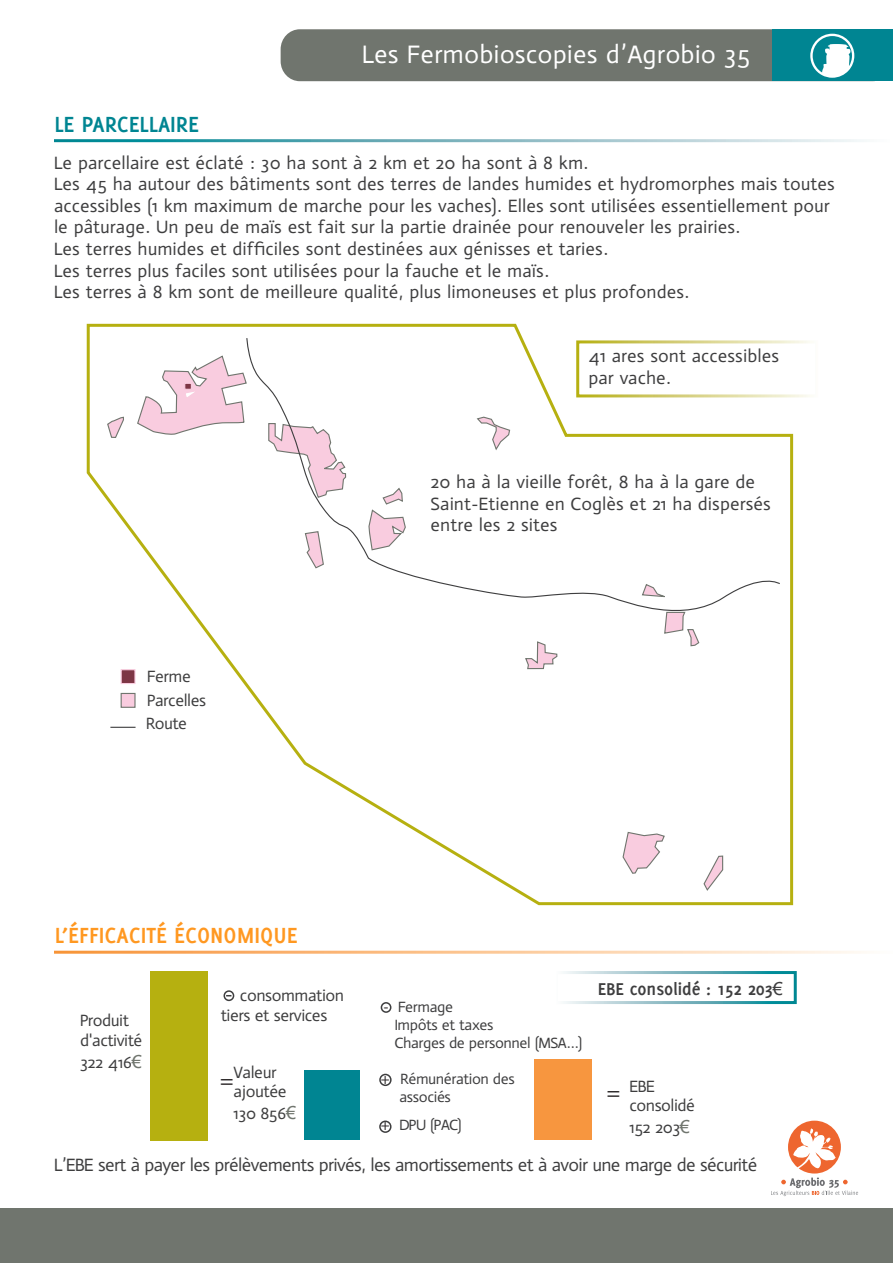
<style>
.page{position:relative;width:893px;height:1263px;background:#fff}
.page>*{position:absolute;margin:0;border:0;box-sizing:border-box;transform-origin:0 0}
.t1{font:25.5px "actor";color:#fff}
.t2{font:700 24px "Delicious";color:#ff9821}
.t3{font:700 24px "Delicious";color:#008592}
.t4{font:22.5px "Myriad Pro";color:#231f20}
.t5{font:700 18.75px "Delicious";color:#3e3e3f}
.t6{font:18px/21.6px "actor";color:#3e3e3f}
.t7{font:18px "actor";letter-spacing:-.04em;color:#3e3e3f}
.t8{font:16.5px/19.8px "actor";letter-spacing:-.03em;color:#3e3e3f}
.t9{font:15px/18px "actor";letter-spacing:-.03em;color:#3e3e3f}
.s1{font-family:"Arial";font-size:18px;color:#70756e}
.s2{font-family:"Myriad Pro";color:#231f20}
.s3{font-family:"Arial";font-weight:400;font-size:18px}
</style>
<div class="page">
<svg style="left:771px;top:1121px;width:87px;height:75px"></svg>
<div style="left:0;top:1208px;width:893px;height:55px;background:#70756e"></div>
<div style="left:281px;top:29px;width:611px;height:52px;background:#70756e;border-radius:20px"></div>
<div style="left:772px;top:29px;width:121px;height:52px;background:#008592"></div>
<svg style="left:810px;top:34px;width:44px;height:44px"></svg>
<div style="left:555px;top:971px;width:242px;height:33px;border:3px solid #fff"></div>
<div style="left:224px;top:990px;width:10px;height:11px;border:2px solid #3e3e3f;border-radius:50%"></div>
<div style="left:381px;top:1002px;width:10px;height:11px;border:2px solid #3e3e3f;border-radius:50%"></div>
<div style="left:379px;top:1120px;width:13px;height:13px;border:2px solid #3e3e3f;border-radius:50%"></div>
<div style="left:379px;top:1074px;width:13px;height:12px;border:2px solid #3e3e3f;border-radius:50%"></div>
<div style="left:151px;top:971px;width:57px;height:169px;background:#b6b010"></div>
<div style="left:535px;top:1060px;width:57px;height:80px;background:#f7963f"></div>
<div style="left:305px;top:1071px;width:55px;height:69px;background:#008592"></div>
<div style="left:576px;top:340px;width:242px;height:57px;border:3px solid #fff"></div>
<svg style="left:86px;top:323px;width:709px;height:583px"></svg>
<svg style="left:106px;top:416px;width:19px;height:23px"></svg>
<svg style="left:136px;top:355px;width:110px;height:88px"></svg>
<svg style="left:524px;top:640px;width:34px;height:30px"></svg>
<svg style="left:663px;top:623px;width:37px;height:24px"></svg>
<svg style="left:622px;top:831px;width:44px;height:43px"></svg>
<svg style="left:703px;top:855px;width:21px;height:37px"></svg>
<svg style="left:246px;top:337px;width:535px;height:286px"></svg>
<div style="left:121px;top:693px;width:15px;height:15px;background:#f9ccdf;border:1px solid #70756e"></div>
<svg style="left:110px;top:727px;width:26px;height:1px"></svg>
<div style="left:184px;top:383px;width:8px;height:7px;background:#7d3645;border:1px solid #f9ccdf"></div>
<div style="left:121px;top:669px;width:15px;height:15px;background:#7d3645;border:1px solid #f9ccdf"></div>
<p class="t1" style="left:362px;top:39px;width:390px">Les Fermobioscopies d’Agrobio 35</p>
<p class="t3" style="left:54px;top:110px;width:146px">LE PARCELLAIRE</p>
<p class="t6" style="left:54px;top:152px;width:536px">Le parcellaire est éclaté : 30 ha sont à 2 km et 20 ha sont à 8 km.</p>
<p class="t6" style="left:54px;top:173px;width:782px">Les 45 ha autour des bâtiments sont des terres de landes humides et hydromorphes mais toutes accessibles (1 km maximum de marche pour les vaches). Elles sont utilisées essentiellement pour le pâturage. Un peu de maïs est fait sur la partie drainée pour renouveler les prairies.</p>
<p class="t6" style="left:54px;top:238px;width:556px">Les terres humides et difficiles sont destinées aux génisses et taries.</p>
<p class="t6" style="left:54px;top:260px;width:497px">Les terres plus faciles sont utilisées pour la fauche et le maïs.</p>
<p class="t6" style="left:54px;top:281px;width:637px">Les terres à 8 km sont de meilleure qualité, plus limoneuses et plus profondes.</p>
<p class="t6" style="left:588px;top:345px;width:192px">41 ares sont accessibles par vache.</p>
<p class="t8" style="left:147px;top:666px;width:45px">Ferme</p>
<p class="t8" style="left:147px;top:690px;width:61px">Parcelles</p>
<p class="t8" style="left:146px;top:713px;width:43px">Route</p>
<p class="t6" style="left:431px;top:471px;width:342px">20 ha à la vieille forêt, 8 ha à la gare de<br>Saint-Etienne en Coglès et 21 ha dispersés entre les 2 sites</p>
<p class="t2" style="left:55px;top:921px;width:244px">L’ÉFFICACITÉ ÉCONOMIQUE</p>
<p class="t8" style="left:80px;top:1011px;width:64px">Produit d'activité</p>
<p class="t8" style="left:80px;top:1052px;width:63px">322 416<span class="s1">€</span></p>
<p class="t8" style="left:221px;top:985px;width:125px;text-indent:19px">consommation tiers et services</p>
<p class="t8" style="left:234px;top:1062px;width:45px">Valeur</p>
<p class="t8" style="left:234px;top:1082px;width:55px">ajoutée</p>
<p class="t8" style="left:234px;top:1103px;width:64px">130 856<span class="s1">€</span></p>
<p class="t4" style="left:220px;top:1067px;width:15px">=</p>
<p class="t9" style="left:384px;top:998px;width:71px"><span class="s2">-</span> Fermage</p>
<p class="t9" style="left:395px;top:1016px;width:100px">Impôts et taxes</p>
<p class="t9" style="left:395px;top:1034px;width:189px">Charges de personnel (MSA...)</p>
<p class="t9" style="left:399px;top:1070px;width:117px;text-indent:-19px"><span class="s2">+</span> Rémunération des associés</p>
<p class="t9" style="left:381px;top:1116px;width:82px"><span class="s2">+</span> DPU (PAC)</p>
<p class="t5" style="left:598px;top:978px;width:187px">EBE consolidé : 152 203<span class="s3">€</span></p>
<p class="t4" style="left:607px;top:1078px;width:15px">=</p>
<p class="t8" style="left:629px;top:1076px;width:67px">EBE consolidé</p>
<p class="t8" style="left:629px;top:1117px;width:62px">152 203<span class="s1">€</span></p>
<p class="t7" style="left:54px;top:1154px;width:705px">L’EBE sert à payer les prélèvements privés, les amortissements et à avoir une marge de sécurité</p>
</div>
